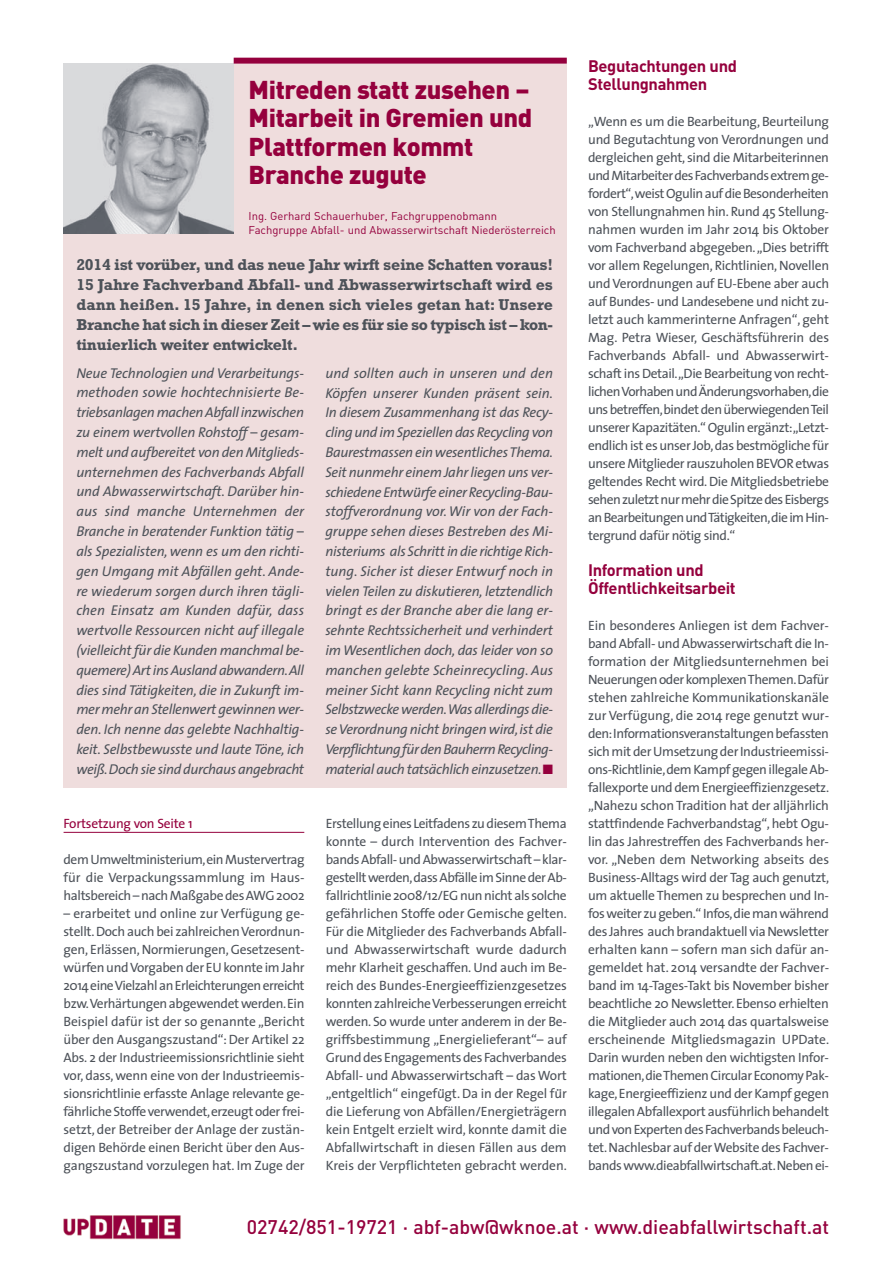
<style>
.page{position:relative;width:893px;height:1263px;background:#fff}
.page>*{position:absolute;margin:0;border:0;box-sizing:border-box;transform-origin:0 0}
.t1{font:900 25.5px/28.5px "DIN";letter-spacing:-.015em;color:#95003d}
.t2{font:500 19.5px "DIN";color:#95003d}
.t3{font:700 16.5px/18px "DIN";letter-spacing:-.02em;color:#95003d}
.t4{font:700 16.05px/19.8px "Rockwell";letter-spacing:-.015em;color:#4d5259;text-align:justify}
.t5{font:italic 14.25px/19.8px "The Sans";letter-spacing:-.025em;color:#4d5259;text-align:justify}
.t6{font:700 14.25px "Calibri";color:#4d5259}
.t7{font:13.5px/18px "The Sans";letter-spacing:-.015em;color:#4d5259;text-align:justify}
.t8{font:13.5px "The Sans";letter-spacing:-.02em;color:#95003d}
.t9{font:700 13.5px "Calibri";color:#4d5259}
.t10{font:11.25px/13.5px "DIN";color:#95003d}
.s1{color:#95003d}
.s2{font-family:"Calibri";font-weight:700}
</style>
<div class="page">
<div style="left:64px;top:64px;width:503px;height:724px;background:#efdddd"></div>
<img style="left:64px;top:64px;width:170px;height:170px">
<hr style="left:64px;top:832px;width:240px;height:1px;background:#95003d">
<img style="left:63px;top:1215px;width:118px;height:24px">
<div style="left:234px;top:58px;width:333px;height:6px;background:#95003d"></div>
<h1 class="t1" style="left:249px;top:78px;width:285px">Mitreden statt zusehen –<br>Mitarbeit in Gremien und<br>Plattformen kommt<br>Branche zugute</h1>
<p class="t10" style="left:249px;top:211px;width:309px">Ing. Gerhard Schauerhuber, Fachgruppenobmann<br>Fachgruppe Abfall- und Abwasserwirtschaft Niederösterreich</p>
<p class="t4" style="left:76px;top:257px;width:478px">2014 ist vorüber, und das neue Jahr wirft seine Schatten voraus!<br>15 Jahre Fachverband Abfall- und Abwasserwirtschaft wird es dann heißen. 15 Jahre, in denen sich vieles getan hat: Unsere Branche hat sich in dieser Zeit – wie es für sie so typisch ist – kon&shy;tinuierlich weiter entwickelt.</p>
<p class="t5" style="left:76px;top:364px;width:229px">Neue Technologien und Verarbeitungs&shy;methoden sowie hochtechnisierte Be&shy;triebsanlagen machen Abfall inzwischen zu einem wertvollen Rohstoff – gesam&shy;melt und aufbereitet von den Mitglieds&shy;unternehmen des Fachverbands Abfall und Abwasserwirtschaft. Darüber hin&shy;aus sind manche Unternehmen der Branche in beratender Funktion tätig – als Spezialisten, wenn es um den richti&shy;gen Umgang mit Abfällen geht. Ande&shy;re wiederum sorgen durch ihren tägli&shy;chen Einsatz am Kunden dafür, dass wertvolle Ressourcen nicht auf illegale (vielleicht für die Kunden manchmal be&shy;quemere) Art ins Ausland abwandern. All dies sind Tätigkeiten, die in Zukunft im&shy;mer mehr an Stellenwert gewinnen wer&shy;den. Ich nenne das gelebte Nachhaltig&shy;keit. Selbstbewusste und laute Töne, ich weiß. Doch sie sind durchaus angebracht</p>
<p class="t5" style="left:325px;top:364px;width:229px">und sollten auch in unseren und den Köpfen unserer Kunden präsent sein.<br>In diesem Zusammenhang ist das Recy&shy;cling und im Speziellen das Recycling von Baurestmassen ein wesentliches Thema.<br>Seit nunmehr einem Jahr liegen uns ver&shy;schiedene Entwurfe einer Recycling-Bau-</p>
<p class="t6" style="left:421px;top:483px;width:7px">̈</p>
<p class="t5" style="left:325px;top:503px;width:229px">stoffverordnung vor. Wir von der Fach&shy;gruppe sehen dieses Bestreben des Mi&shy;nisteriums als Schritt in die richtige Rich&shy;tung. Sicher ist dieser Entwurf noch in vielen Teilen zu diskutieren, letztendlich bringt es der Branche aber die lang er&shy;sehnte Rechtssicherheit und verhindert im Wesentlichen doch, das leider von so manchen gelebte Scheinrecycling. Aus meiner Sicht kann Recycling nicht zum Selbstzwecke werden. Was allerdings die&shy;se Verordnung nicht bringen wird, ist die Verpflichtung für den Bauherrn Recycling&shy;material auch tatsächlich einzusetzen. <span class="s1">■</span></p>
<p class="t8" style="left:64px;top:818px;width:131px">Fortsetzung von Seite 1</p>
<p class="t7" style="left:64px;top:852px;width:242px">dem Umweltministerium, ein Mustervertrag für die Verpackungssammlung im Haus&shy;haltsbereich – nach Maßgabe des AWG 2002</p>
<p class="t7" style="left:64px;top:906px;width:243px">– erarbeitet und online zur Verfügung ge&shy;stellt. Doch auch bei zahlreichen Verordnun&shy;gen, Erlässen, Normierungen, Gesetzesent&shy;würfen und Vorgaben der EU konnte im Jahr 2014 eine Vielzahl an Erleichterungen erreicht bzw. Verhärtungen abgewendet werden. Ein Beispiel dafür ist der so genannte „Bericht über den Ausgangszustand“: Der Artikel 22<br>Abs. 2 der Industrieemissionsrichtlinie sieht vor, dass, wenn eine von der Industrieemis&shy;sionsrichtlinie erfasste Anlage relevante ge&shy;fährliche Stoffe verwendet, erzeugt oder frei&shy;setzt, der Betreiber der Anlage der zustän&shy;digen Behörde einen Bericht über den Aus&shy;gangszustand vorzulegen hat. Im Zuge der</p>
<p class="t7" style="left:326px;top:816px;width:243px">Erstellung eines Leitfadens zu diesem Thema konnte – durch Intervention des Fachver&shy;bands Abfall- und Abwasserwirtschaft – klar&shy;gestellt werden, dass Abfälle im Sinne der Ab&shy;fallrichtlinie 2008/12/EG nun nicht als solche gefährlichen Stoffe oder Gemische gelten.<br>Für die Mitglieder des Fachverbands Abfall&shy;und Abwasserwirtschaft wurde dadurch mehr Klarheit geschaffen. Und auch im Be&shy;reich des Bundes-Energieeffizienzgesetzes konnten zahlreiche Verbesserungen erreicht werden. So wurde unter anderem in der Be&shy;griffsbestimmung „Energielieferant“– auf Grund des Engagements des Fachverbandes Abfall- und Abwasserwirtschaft – das Wort „entgeltlich“ eingefugt. Da in der Regel fur<span class="s2">̈</span></p>
<p class="t9" style="left:445px;top:1085px;width:7px">̈</p>
<p class="t7" style="left:326px;top:1104px;width:242px">die Lieferung von Abfällen/Energieträgern kein Entgelt erzielt wird, konnte damit die Abfallwirtschaft in diesen Fällen aus dem Kreis der Verpflichteten gebracht werden.</p>
<p class="t3" style="left:588px;top:59px;width:150px">Begutachtungen und<br>Stellungnahmen</p>
<p class="t7" style="left:588px;top:114px;width:242px">„Wenn es um die Bearbeitung, Beurteilung und Begutachtung von Verordnungen und dergleichen geht, sind die Mitarbeiterinnen und Mitarbeiter des Fachverbands extrem ge&shy;fordert“,weist Ogulin auf die Besonderheiten von Stellungnahmen hin. Rund 45 Stellung&shy;nahmen wurden im Jahr 2014 bis Oktober vom Fachverband abgegeben. „Dies betrifft vor allem Regelungen, Richtlinien, Novellen und Verordnungen auf EU-Ebene aber auch auf Bundes- und Landesebene und nicht zu&shy;letzt auch kammerinterne Anfragen“, geht Mag. Petra Wieser, Geschäftsführerin des Fachverbands Abfall- und Abwasserwirt&shy;schaft ins Detail. „Die Bearbeitung von recht&shy;lichen Vorhaben und Änderungsvorhaben,die uns betreffen,bindet den überwiegenden Teil unserer Kapazitäten.“ Ogulin ergänzt: „Letzt&shy;endlich ist es unser Job, das bestmögliche für unsere Mitglieder rauszuholen BEVOR etwas geltendes Recht wird. Die Mitgliedsbetriebe sehen zuletzt nur mehr die Spitze des Eisbergs an Bearbeitungen und Tätigkeiten,die im Hin&shy;tergrund dafür nötig sind.“</p>
<p class="t3" style="left:588px;top:563px;width:149px">Information und<br>Öffentlichkeitsarbeit</p>
<p class="t7" style="left:588px;top:618px;width:243px">Ein besonderes Anliegen ist dem Fachver&shy;band Abfall- und Abwasserwirtschaft die In&shy;formation der Mitgliedsunternehmen bei Neuerungen oder komplexen Themen. Dafür stehen zahlreiche Kommunikationskanäle zur Verfügung, die 2014 rege genutzt wur&shy;den: Informationsveranstaltungen befassten sich mit der Umsetzung der Industrieemissi&shy;ons-Richtlinie, dem Kampf gegen illegale Ab&shy;fallexporte und dem Energieeffizienzgesetz. „Nahezu schon Tradition hat der alljährlich stattfindende Fachverbandstag“, hebt Ogu&shy;lin das Jahrestreffen des Fachverbands her&shy;vor. „Neben dem Networking abseits des Business-Alltags wird der Tag auch genutzt, um aktuelle Themen zu besprechen und In&shy;fos weiter zu geben.“ Infos, die man während des Jahres auch brandaktuell via Newsletter erhalten kann – sofern man sich dafür an&shy;gemeldet hat. 2014 versandte der Fachver&shy;band im 14-Tages-Takt bis November bisher beachtliche 20 Newsletter. Ebenso erhielten die Mitglieder auch 2014 das quartalsweise erscheinende Mitgliedsmagazin UPDate.<br>Darin wurden neben den wichtigsten Infor&shy;mationen, die Themen Circular Economy Pak&shy;kage, Energieeffizienz und der Kampf gegen illegalen Abfallexport ausführlich behandelt und von Experten des Fachverbands beleuch&shy;tet. Nachlesbar auf der Website des Fachver&shy;bands www.dieabfallwirtschaft.at. Neben ei-</p>
<h2 class="t2" style="left:247px;top:1220px;width:584px">02742/851-19721 · abf-abw@wknoe.at · www.dieabfallwirtschaft.at</h2>
</div>
